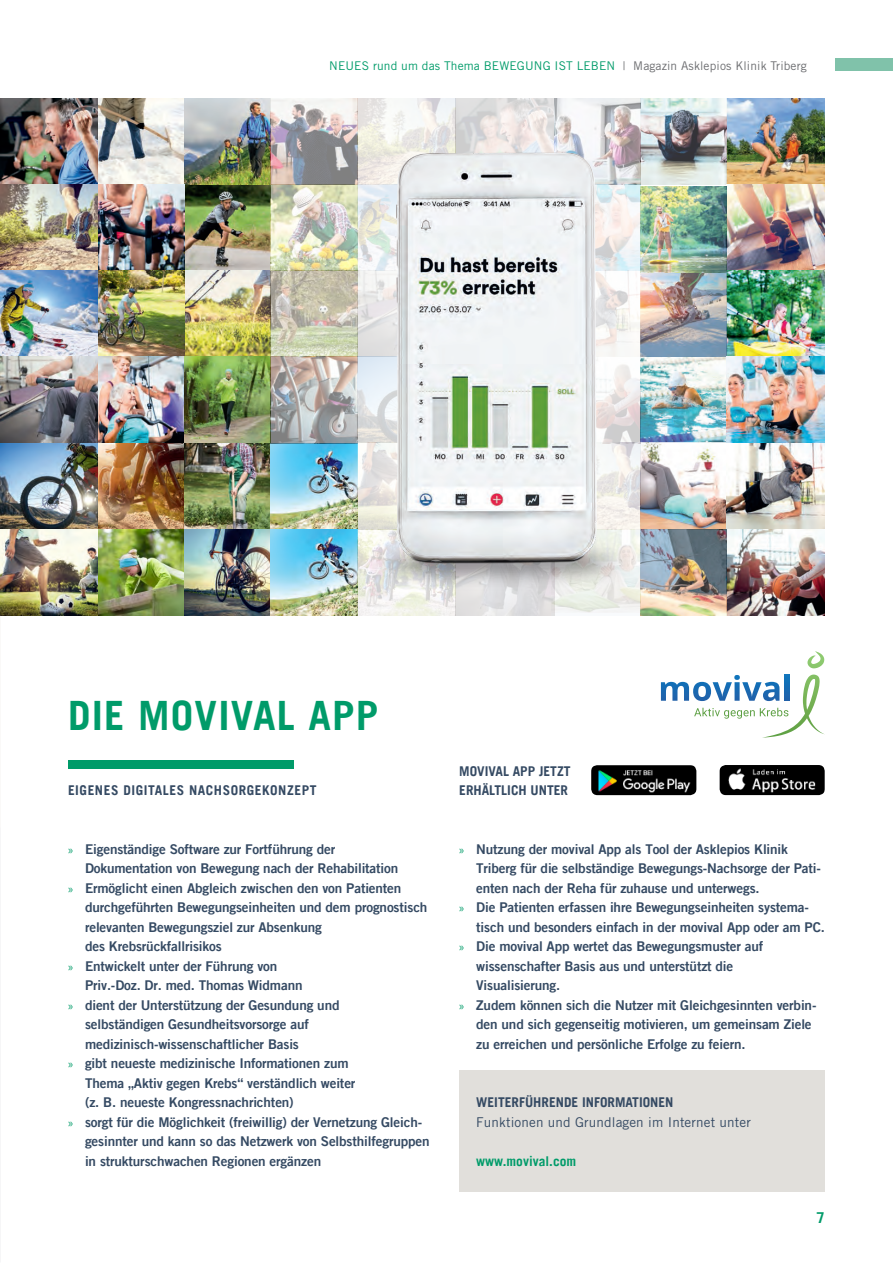
<style>
.page{position:relative;width:893px;height:1263px;background:#fff}
.page>*{position:absolute;margin:0;border:0;box-sizing:border-box;transform-origin:0 0}
.t1{font:700 40.5px "Trade Gothic LT Std";letter-spacing:.03em;color:#009b69}
.t2{font:700 15px "Trade Gothic LT Std";color:#009b69}
.t3{font:13.5px/19.5px "Trade Gothic Bold Two";letter-spacing:-.01em;color:#354a63}
.t4{font:700 13.5px "Trade Gothic LT Std";color:#354a63}
.t5{font:13.5px "Trade Gothic LT Pro";letter-spacing:.01em;color:#354a63}
.t6{font:700 13.5px "Trade Gothic LT Std";letter-spacing:.04em;color:#354a63}
.t7{font:700 13.5px "Trade Gothic LT Std";color:#009b69}
.t8{font:12px "Trade Gothic LT Pro";letter-spacing:.01em;color:#009b69}
.s1{color:#6c6d70}
.s2{font-family:"Myriad Pro";font-size:12px;color:#009b69}
</style>
<div class="page">
<hr style="left:0;top:1039px;width:1px;height:147px;background:#009b69">
<img style="left:0;top:185px;width:271px;height:431px">
<img style="left:0;top:98px;width:98px;height:87px">
<img style="left:98px;top:98px;width:87px;height:87px">
<img style="left:185px;top:98px;width:86px;height:87px">
<img style="left:640px;top:357px;width:86px;height:86px">
<img style="left:726px;top:98px;width:99px;height:87px">
<img style="left:640px;top:98px;width:86px;height:87px">
<img style="left:0;top:185px;width:98px;height:86px">
<img style="left:98px;top:185px;width:87px;height:86px">
<img style="left:640px;top:443px;width:86px;height:86px">
<img style="left:185px;top:271px;width:86px;height:86px">
<img style="left:726px;top:185px;width:99px;height:86px">
<img style="left:0;top:271px;width:98px;height:86px">
<img style="left:98px;top:271px;width:87px;height:86px">
<img style="left:726px;top:271px;width:99px;height:86px">
<img style="left:640px;top:273px;width:86px;height:84px">
<img style="left:0;top:357px;width:98px;height:86px">
<img style="left:98px;top:357px;width:87px;height:86px">
<img style="left:185px;top:357px;width:86px;height:86px">
<svg style="left:271px;top:271px;width:86px;height:86px;background:#c8c6b1"></svg>
<img style="left:726px;top:357px;width:99px;height:86px">
<img style="left:0;top:443px;width:98px;height:86px">
<img style="left:98px;top:443px;width:87px;height:86px">
<img style="left:185px;top:443px;width:86px;height:86px">
<img style="left:726px;top:443px;width:99px;height:86px">
<img style="left:0;top:529px;width:98px;height:86px">
<img style="left:98px;top:529px;width:87px;height:86px">
<img style="left:185px;top:529px;width:86px;height:86px">
<img style="left:271px;top:443px;width:86px;height:86px">
<svg style="left:271px;top:357px;width:86px;height:86px;background:#b3b0ae"></svg>
<img style="left:726px;top:529px;width:99px;height:86px">
<img style="left:640px;top:529px;width:86px;height:86px">
<img style="left:640px;top:187px;width:86px;height:86px">
<div style="left:68px;top:760px;width:225px;height:9px;background:#009b69"></div>
<svg style="left:661px;top:651px;width:164px;height:87px"></svg>
<div style="left:459px;top:1070px;width:366px;height:122px;background:#e1dfdb"></div>
<img style="left:591px;top:765px;width:105px;height:30px">
<img style="left:719px;top:765px;width:106px;height:30px">
<img style="left:271px;top:185px;width:86px;height:86px">
<svg style="left:629px;top:98px;width:11px;height:87px"></svg>
<svg style="left:271px;top:98px;width:86px;height:87px"></svg>
<svg style="left:357px;top:98px;width:7px;height:86px"></svg>
<svg style="left:357px;top:271px;width:7px;height:86px"></svg>
<svg style="left:357px;top:357px;width:7px;height:86px"></svg>
<svg style="left:357px;top:443px;width:7px;height:86px"></svg>
<img style="left:629px;top:185px;width:11px;height:86px">
<div style="left:542px;top:271px;width:98px;height:86px;background:#fdfbf9"></div>
<div style="left:542px;top:357px;width:98px;height:86px;background:linear-gradient(to bottom,#fff,#cec5c6)"></div>
<img style="left:629px;top:443px;width:11px;height:86px">
<img style="left:271px;top:529px;width:86px;height:87px">
<svg style="left:357px;top:529px;width:7px;height:86px"></svg>
<svg style="left:629px;top:529px;width:11px;height:83px"></svg>
<img style="left:364px;top:98px;width:265px;height:518px">
<div style="left:835px;top:58px;width:58px;height:13px;background:#80c2aa"></div>
<p class="t8" style="left:329px;top:58px;width:479px">NEUES rund um das Thema BEWEGUNG IST LEBEN <span class="s1">| Magazin Asklepios Klinik Triberg</span></p>
<p class="t1" style="left:68px;top:690px;width:312px">DIE MOVIVAL APP</p>
<p class="t6" style="left:68px;top:782px;width:250px">EIGENES DIGITALES NACHSORGEKONZEPT</p>
<p class="t3" style="left:85px;top:839px;width:315px;text-indent:-17px"><span class="s2">»</span> Eigenständige Software zur Fortführung der<br>Dokumentation von Bewegung nach der Rehabilitation</p>
<p class="t3" style="left:85px;top:878px;width:344px;text-indent:-17px"><span class="s2">»</span> Ermöglicht einen Abgleich zwischen den von Patienten durchgeführten Bewegungseinheiten und dem prognostisch relevanten Bewegungsziel zur Absenkung<br>des Krebsrückfallrisikos</p>
<p class="t3" style="left:85px;top:956px;width:219px;text-indent:-17px"><span class="s2">»</span> Entwickelt unter der Führung von<br>Priv.-Doz. Dr. med. Thomas Widmann</p>
<p class="t3" style="left:85px;top:995px;width:256px;text-indent:-17px"><span class="s2">»</span> dient der Unterstützung der Gesundung und selbständigen Gesundheitsvorsorge auf medizinisch-wissenschaftlicher Basis</p>
<p class="t3" style="left:85px;top:1053px;width:272px;text-indent:-17px"><span class="s2">»</span> gibt neueste medizinische Informationen zum<br>Thema „Aktiv gegen Krebs“ verständlich weiter (z. B. neueste Kongressnachrichten)</p>
<p class="t3" style="left:85px;top:1112px;width:346px;text-indent:-17px"><span class="s2">»</span> sorgt für die Möglichkeit (freiwillig) der Vernetzung Gleich&shy;gesinnter und kann so das Netzwerk von Selbsthilfegruppen in strukturschwachen Regionen ergänzen</p>
<p class="t4" style="left:459px;top:762px;width:113px">MOVIVAL APP JETZT</p>
<p class="t4" style="left:459px;top:782px;width:110px">ERHÄLTLICH UNTER</p>
<p class="t3" style="left:476px;top:839px;width:346px;text-indent:-17px"><span class="s2">»</span> Nutzung der movival App als Tool der Asklepios Klinik<br>Triberg für die selbständige Bewegungs-Nachsorge der Pati&shy;enten nach der Reha für zuhause und unterwegs.</p>
<p class="t3" style="left:476px;top:897px;width:350px;text-indent:-17px"><span class="s2">»</span> Die Patienten erfassen ihre Bewegungseinheiten systema&shy;tisch und besonders einfach in der movival App oder am PC.</p>
<p class="t3" style="left:476px;top:936px;width:289px;text-indent:-17px"><span class="s2">»</span> Die movival App wertet das Bewegungsmuster auf wissenschafter Basis aus und unterstützt die<br>Visualisierung.</p>
<p class="t3" style="left:476px;top:995px;width:342px;text-indent:-17px"><span class="s2">»</span> Zudem können sich die Nutzer mit Gleichgesinnten verbin&shy;den und sich gegenseitig motivieren, um gemeinsam Ziele zu erreichen und persönliche Erfolge zu feiern.</p>
<p class="t4" style="left:476px;top:1094px;width:199px">WEITERFÜHRENDE INFORMATIONEN</p>
<p class="t5" style="left:476px;top:1114px;width:276px">Funktionen und Grundlagen im Internet unter</p>
<p class="t7" style="left:476px;top:1152px;width:102px">www.movival.com</p>
<p class="t2" style="left:817px;top:1208px;width:10px">7</p>
</div>
